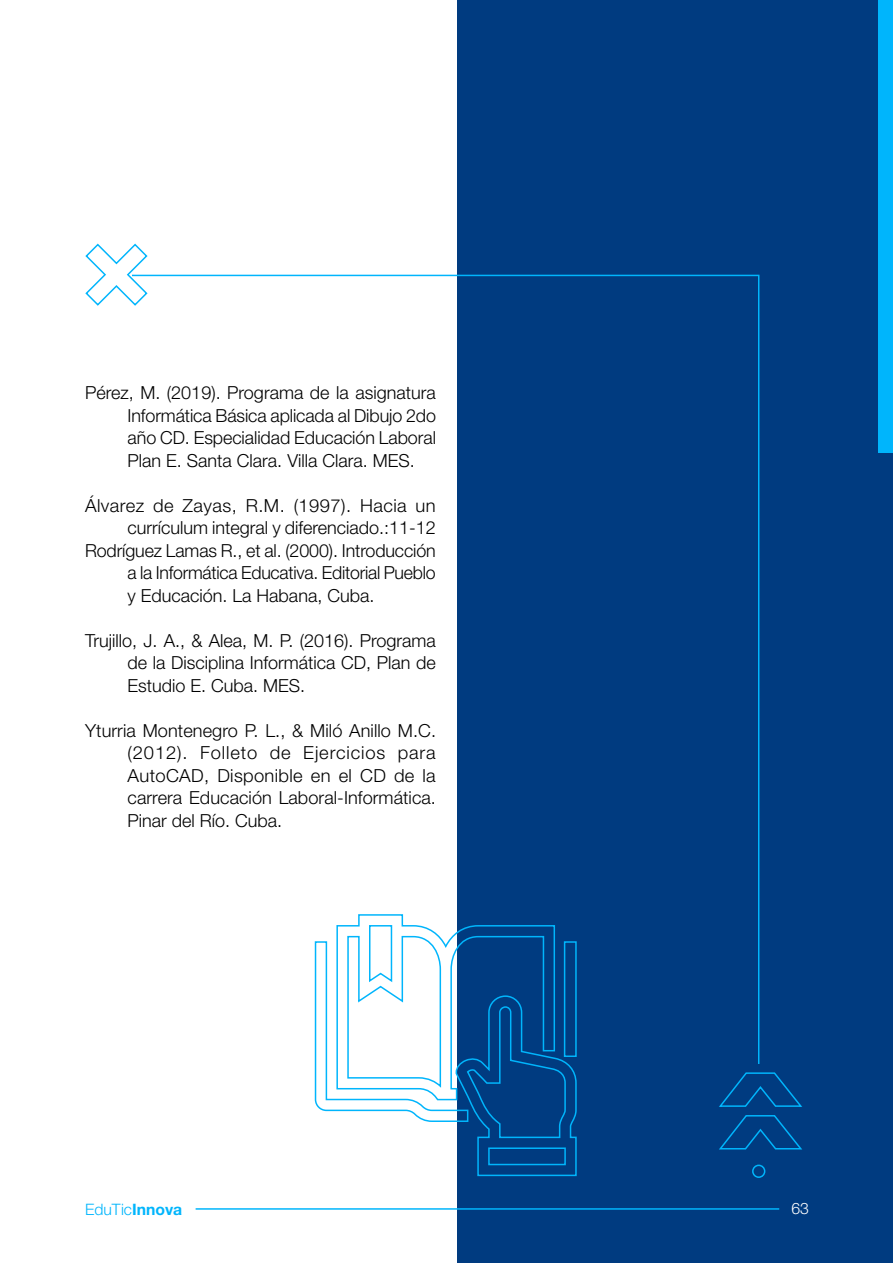
<style>
.page{position:relative;width:893px;height:1263px;background:#fff}
.page>*{position:absolute;margin:0;border:0;box-sizing:border-box;transform-origin:0 0}
.t1{font:300 18px/22.5px "Helvetica Neue LT Pro";color:#000;text-align:justify}
.t2{font:300 18px "Helvetica Neue LT Pro";letter-spacing:.025em;color:#000}
.t3{font:300 15.75px "Helvetica Neue LT Pro";color:#00b5fc}
.t4{font:300 15.75px "Helvetica Neue LT Pro";color:#fff}
.s1{font-weight:700}
</style>
<div class="page">
<div style="left:457px;top:0;width:436px;height:1263px;background:#003b80"></div>
<hr style="left:196px;top:1208px;width:583px;height:2px;background:#00b5fc">
<div style="left:878px;top:0;width:15px;height:453px;background:#00b5fc"></div>
<svg style="left:149px;top:274px;width:611px;height:790px"></svg>
<svg style="left:85px;top:243px;width:64px;height:63px"></svg>
<svg style="left:719px;top:1072px;width:83px;height:78px"></svg>
<div style="left:752px;top:1164px;width:13px;height:14px;border:2px solid #00b5fc;border-radius:50%"></div>
<svg style="left:314px;top:913px;width:263px;height:264px"></svg>
<p class="t1" style="left:128px;top:381px;width:310px;text-indent:-43px">Pérez, M. (2019). Programa de la asignatura Informática Básica aplicada al Dibujo 2do año CD. Especialidad Educación Laboral Plan E. Santa Clara. Villa Clara. MES.</p>
<p class="t2" style="left:85px;top:494px;width:352px">Álvarez de Zayas, R.M. (1997). Hacia un</p>
<p class="t1" style="left:128px;top:516px;width:310px">currículum integral y diferenciado.:11-12</p>
<p class="t1" style="left:85px;top:539px;width:352px">Rodríguez Lamas R., et al. (2000). Introducción</p>
<p class="t1" style="left:128px;top:561px;width:310px">a la Informática Educativa. Editorial Pueblo</p>
<p class="t1" style="left:128px;top:584px;width:248px">y Educación. La Habana, Cuba.</p>
<p class="t1" style="left:128px;top:629px;width:310px;text-indent:-43px">Trujillo, J. A., &amp; Alea, M. P. (2016). Programa de la Disciplina Informática CD, Plan de Estudio E. Cuba. MES.</p>
<p class="t1" style="left:128px;top:719px;width:310px;text-indent:-43px">Yturria Montenegro P. L., &amp; Miló Anillo M.C. (2012). Folleto de Ejercicios para AutoCAD, Disponible en el CD de la carrera Educación Laboral-Informática.<br>Pinar del Río. Cuba.</p>
<p class="t3" style="left:85px;top:1199px;width:99px">EduTic<span class="s1">Innova</span></p>
<p class="t4" style="left:791px;top:1199px;width:19px">63</p>
</div>
